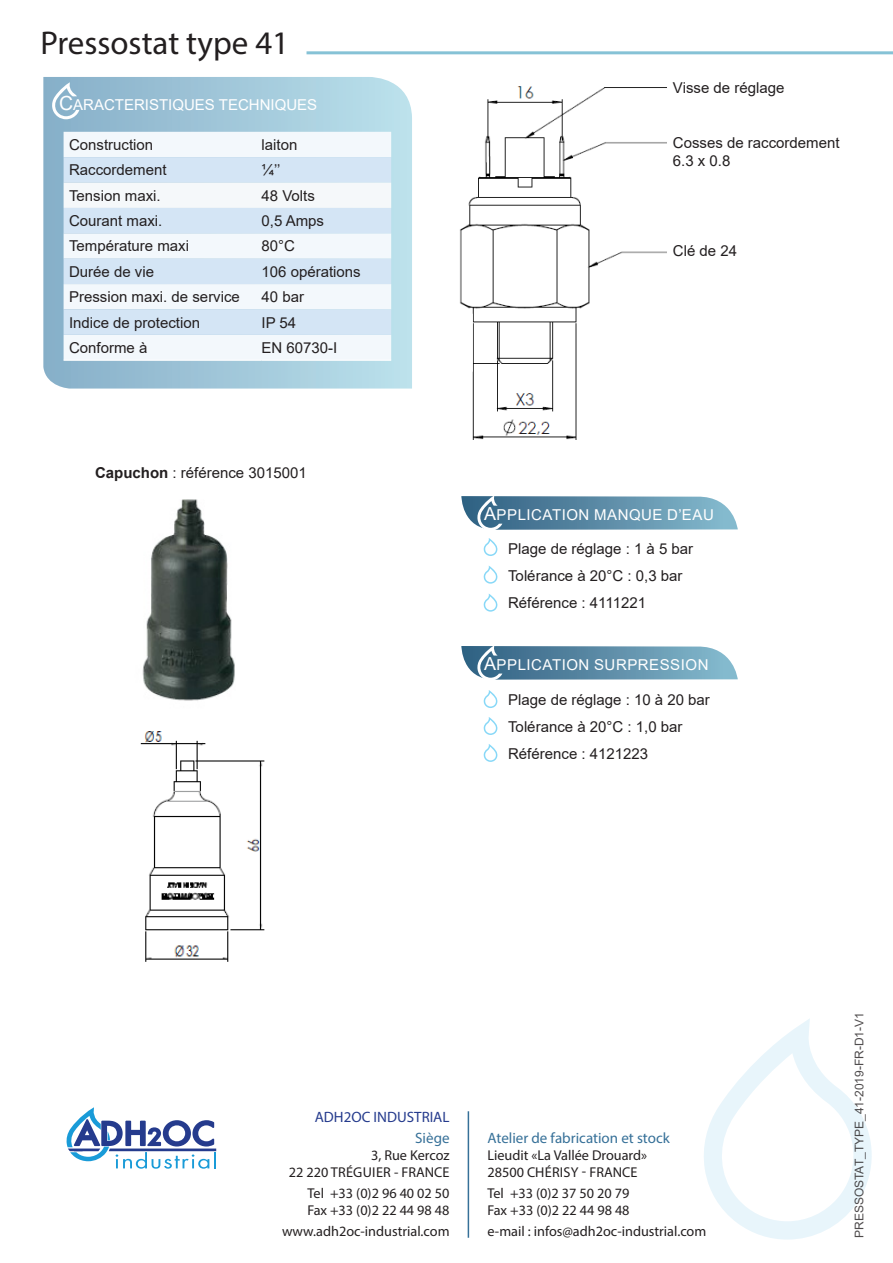
<style>
.page{position:relative;width:893px;height:1263px;background:#fff}
.page>*{position:absolute;margin:0;border:0;box-sizing:border-box;transform-origin:0 0}
.t1{font:33px "Myriad Pro";color:#231f20}
.t2{font:15px "Arial";color:#231f20}
.t3{font:15px "Arial";letter-spacing:.035em;color:#fff}
.t4{font:15px "Myriad Pro";color:#367098}
.t5{font:15px "Arial";color:#fff}
.t6{font:15px "Myriad Pro";color:#253b8d}
.t7{font:14.25px "Myriad Pro";color:#231f20}
.t8{font:12px "Arial";color:#231f20}
.s1{font-size:19.5px}
.s2{font-weight:700}
.s3{font-size:18px}
</style>
<div class="page">
<img style="left:339px;top:54px;width:370px;height:386px">
<svg style="left:43px;top:77px;width:369px;height:312px;background:#a4c9db"></svg>
<hr style="left:306px;top:51px;width:587px;height:3px;background:#86c2d6">
<svg style="left:704px;top:1019px;width:168px;height:220px"></svg>
<hr style="left:468px;top:1111px;width:1px;height:127px;background:#367098">
<svg style="left:66px;top:1107px;width:150px;height:62px"></svg>
<svg style="left:484px;top:538px;width:14px;height:18px"></svg>
<svg style="left:484px;top:594px;width:14px;height:18px"></svg>
<svg style="left:484px;top:690px;width:14px;height:18px"></svg>
<svg style="left:484px;top:717px;width:14px;height:18px"></svg>
<svg style="left:484px;top:744px;width:14px;height:18px"></svg>
<svg style="left:484px;top:566px;width:14px;height:18px"></svg>
<img style="left:142px;top:499px;width:93px;height:202px">
<img style="left:140px;top:731px;width:125px;height:231px">
<div style="left:64px;top:132px;width:327px;height:228px;background:#f3f8fc"></div>
<svg style="left:64px;top:157px;width:327px;height:178px;fill:#d4e5f5"></svg>
<div style="left:64px;top:183px;width:327px;height:25px;background:#f5f8fa"></div>
<hr style="left:64px;top:360px;width:197px;height:1px;background:#fff">
<hr style="left:261px;top:360px;width:130px;height:1px;background:#fff">
<svg style="left:52px;top:82px;width:27px;height:37px"></svg>
<svg style="left:461px;top:496px;width:277px;height:34px;background:#6b97af"></svg>
<svg style="left:461px;top:646px;width:277px;height:34px;background:#6b97af"></svg>
<p class="t1" style="left:40px;top:23px;width:250px">Pressostat type 41</p>
<p class="t5" style="left:59px;top:94px;width:260px"><span class="s1">C</span>ARACTERISTIQUES TECHNIQUES</p>
<p class="t2" style="left:69px;top:134px;width:86px">Construction</p>
<p class="t2" style="left:261px;top:134px;width:37px">laiton</p>
<p class="t2" style="left:69px;top:160px;width:99px">Raccordement</p>
<p class="t2" style="left:261px;top:160px;width:20px">¼’’</p>
<p class="t2" style="left:69px;top:185px;width:93px">Tension maxi.</p>
<p class="t2" style="left:261px;top:185px;width:55px">48 Volts</p>
<p class="t2" style="left:69px;top:210px;width:95px">Courant maxi.</p>
<p class="t2" style="left:261px;top:210px;width:64px">0,5 Amps</p>
<p class="t2" style="left:69px;top:236px;width:122px">Température maxi</p>
<p class="t2" style="left:261px;top:236px;width:35px">80°C</p>
<p class="t2" style="left:69px;top:261px;width:87px">Durée de vie</p>
<p class="t2" style="left:261px;top:261px;width:101px">106 opérations</p>
<p class="t2" style="left:69px;top:287px;width:172px">Pression maxi. de service</p>
<p class="t2" style="left:261px;top:287px;width:44px">40 bar</p>
<p class="t2" style="left:69px;top:312px;width:132px">Indice de protection</p>
<p class="t2" style="left:261px;top:312px;width:36px">IP 54</p>
<p class="t2" style="left:69px;top:337px;width:80px">Conforme à</p>
<p class="t2" style="left:261px;top:337px;width:77px">EN 60730-I</p>
<p class="t2" style="left:95px;top:462px;width:213px"><span class="s2">Capuchon</span> : référence 3015001</p>
<p class="t2" style="left:673px;top:78px;width:113px">Visse de réglage</p>
<p class="t2" style="left:673px;top:132px;width:168px">Cosses de raccordement</p>
<p class="t2" style="left:673px;top:150px;width:59px">6.3 x 0.8</p>
<p class="t2" style="left:673px;top:240px;width:66px">Clé de 24</p>
<p class="t3" style="left:484px;top:505px;width:231px"><span class="s3">A</span>PPLICATION MANQUE D’EAU</p>
<p class="t2" style="left:508px;top:539px;width:187px">Plage de réglage : 1 à 5 bar</p>
<p class="t2" style="left:508px;top:566px;width:176px">Tolérance à 20°C : 0,3 bar</p>
<p class="t2" style="left:508px;top:593px;width:139px">Référence : 4111221</p>
<p class="t3" style="left:484px;top:655px;width:226px"><span class="s3">A</span>PPLICATION SURPRESSION</p>
<p class="t2" style="left:508px;top:690px;width:203px">Plage de réglage : 10 à 20 bar</p>
<p class="t2" style="left:508px;top:717px;width:176px">Tolérance à 20°C : 1,0 bar</p>
<p class="t2" style="left:508px;top:744px;width:142px">Référence : 4121223</p>
<p class="t6" style="left:315px;top:1107px;width:136px">ADH2OC INDUSTRIAL</p>
<p class="t4" style="left:415px;top:1128px;width:36px">Siège</p>
<p class="t7" style="left:371px;top:1146px;width:80px">3, Rue Kercoz</p>
<p class="t7" style="left:289px;top:1163px;width:162px">22 220 TRÉGUIER - FRANCE</p>
<p class="t7" style="left:308px;top:1184px;width:144px">Tel +33 (0)2 96 40 02 50</p>
<p class="t7" style="left:307px;top:1201px;width:144px">Fax +33 (0)2 22 44 98 48</p>
<p class="t7" style="left:282px;top:1222px;width:169px">www.adh2oc-industrial.com</p>
<p class="t4" style="left:487px;top:1128px;width:184px">Atelier de fabrication et stock</p>
<p class="t7" style="left:487px;top:1146px;width:161px">Lieudit «La Vallée Drouard»</p>
<p class="t7" style="left:487px;top:1163px;width:152px">28500 CHÉRISY - FRANCE</p>
<p class="t7" style="left:487px;top:1184px;width:144px">Tel +33 (0)2 37 50 20 79</p>
<p class="t7" style="left:487px;top:1201px;width:144px">Fax +33 (0)2 22 44 98 48</p>
<p class="t7" style="left:487px;top:1222px;width:220px">e-mail : infos@adh2oc-industrial.com</p>
<p class="t8" style="left:851px;top:1238px;width:227px;rotate:-90deg">PRESSOSTAT_TYPE_41-2019-FR-D1-V1</p>
</div>
